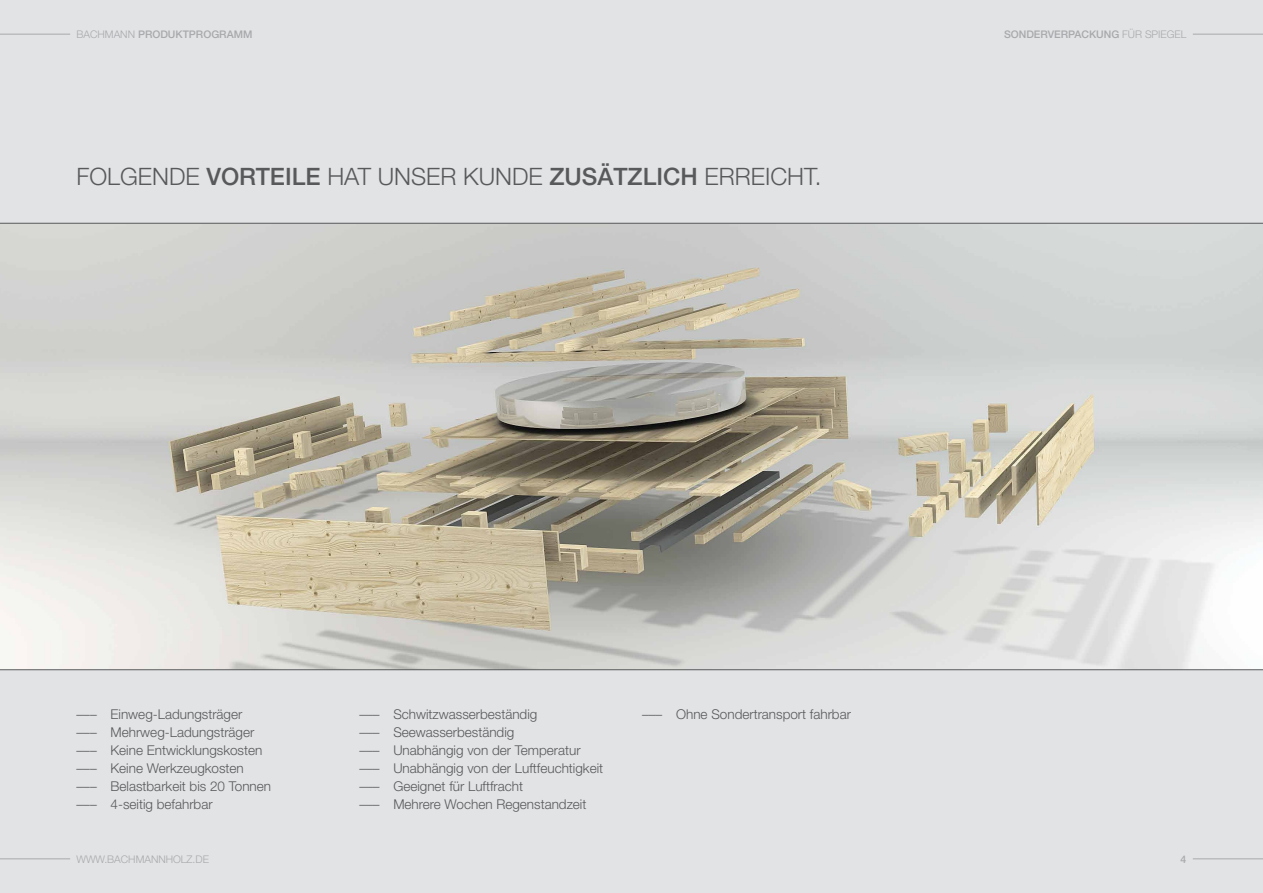
<style>
.page{position:relative;width:1263px;height:893px;background:#fff}
.page>*{position:absolute;margin:0;border:0;box-sizing:border-box;transform-origin:0 0}
.t1{font:300 24px "Helvetica Neue";color:#58595b}
.t2{font:300 13.5px/18px "Helvetica Neue";color:#58595b}
.t3{font:500 10.5px "Helvetica Neue";color:#a7a9ac}
.t4{font:300 10.5px "Helvetica Neue";color:#a7a9ac}
.s1{font-weight:300}
.s2{font-weight:500}
</style>
<div class="page">
<div style="left:0;top:0;width:1263px;height:223px;background:#e2e3e4"></div>
<div style="left:0;top:670px;width:1263px;height:223px;background:#e2e3e4"></div>
<hr style="left:0;top:34px;width:70px;height:1px;background:#a7a9ac">
<hr style="left:0;top:859px;width:70px;height:1px;background:#a7a9ac">
<hr style="left:1193px;top:34px;width:70px;height:1px;background:#a7a9ac">
<hr style="left:1193px;top:859px;width:70px;height:1px;background:#a7a9ac">
<img style="left:0;top:224px;width:1263px;height:445px">
<hr style="left:0;top:223px;width:1263px;height:1px;background:#58595b">
<hr style="left:0;top:669px;width:1263px;height:1px;background:#58595b">
<p class="t3" style="left:77px;top:28px;width:177px"><span class="s1">BACHMANN</span> PRODUKTPROGRAMM</p>
<h1 class="t1" style="left:77px;top:162px;width:746px">Folgende <span class="s2">VORTEILE</span> hat unser Kunde <span class="s2">ZUSÄTZLICH</span> Erreicht.</h1>
<p class="t3" style="left:1004px;top:28px;width:184px">SONDERVERPACKUNG <span class="s1">für Spiegel</span></p>
<p class="t2" style="left:77px;top:704px;width:196px">––– Einweg-Ladungsträger<br>––– Mehrweg-Ladungsträger ––– Keine Entwicklungskosten ––– Keine Werkzeugkosten<br>––– Belastbarkeit bis 20 Tonnen ––– 4-seitig befahrbar</p>
<p class="t2" style="left:359px;top:704px;width:245px">––– Schwitzwasserbeständig<br>––– Seewasserbeständig<br>––– U nabhängig von der Temperatur ––– U nabhängig von der Luftfeuchtigkeit ––– G eeignet für Luftfracht<br>––– Mehrere Wochen Regenstandzeit</p>
<p class="t2" style="left:642px;top:704px;width:210px">––– Ohne Sondertransport fahrbar</p>
<p class="t4" style="left:77px;top:853px;width:134px">WWW.BACHMANNHOLZ.DE</p>
<p class="t3" style="left:1180px;top:853px;width:7px">4</p>
</div>
